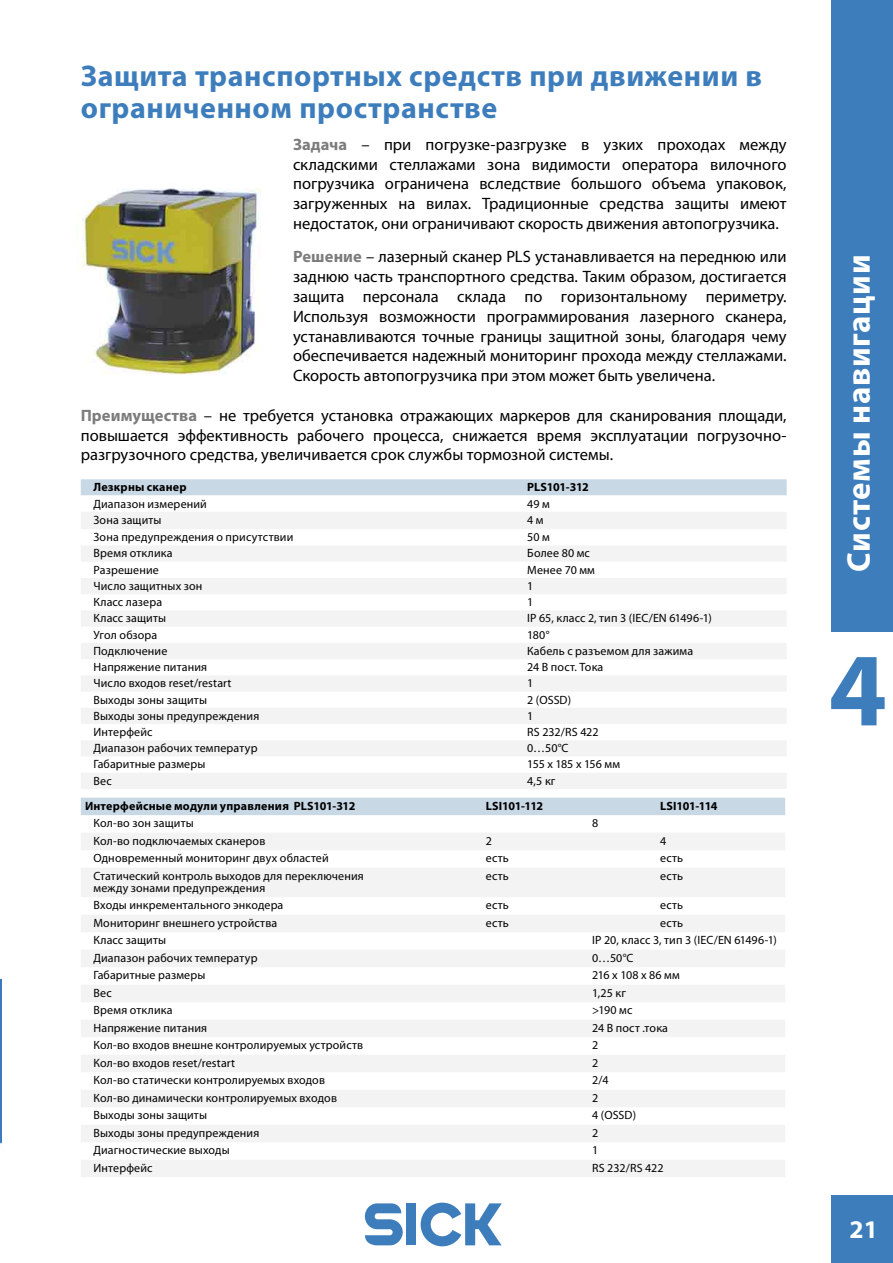
<style>
.page{position:relative;width:893px;height:1263px;background:#fff}
.page>*{position:absolute;margin:0;border:0;box-sizing:border-box;transform-origin:0 0}
.t1{font:700 105px "Myriad Pro";color:#3d7dbc}
.t2{font:700 33px "Myriad Pro";letter-spacing:.02em;color:#fff}
.t3{font:700 30px/31.5px "Myriad Pro";letter-spacing:.02em;color:#3d7dbc}
.t4{font:700 25.5px "Myriad Pro";color:#fff}
.t5{font:16.5px/19.8px "Myriad Pro";color:#000;text-align:justify}
.t6{font:12px/12px "Myriad Pro";letter-spacing:.01em;color:#000}
.t7{font:700 12px "Myriad Pro";letter-spacing:.015em;color:#000}
.t8{font:700 12px "Myriad Pro";letter-spacing:-.025em;color:#000}
.t9{font:12px "Myriad Pro";letter-spacing:-.02em;color:#000}
.t10{font:12px "Myriad Pro";letter-spacing:-.01em;color:#000}
.s1{font-weight:700;color:#7b7c7c}
</style>
<div class="page">
<svg style="left:365px;top:1203px;width:38px;height:42px"></svg>
<div style="left:406px;top:1203px;width:10px;height:42px;background:#3d7dbc"></div>
<svg style="left:421px;top:1202px;width:81px;height:44px"></svg>
<div style="left:831px;top:1195px;width:62px;height:68px;background:#3d7dbc"></div>
<div style="left:832px;top:0;width:61px;height:631px;background:#3d7dbc"></div>
<img style="left:0;top:979px;width:2px;height:165px">
<svg style="left:81px;top:479px;width:706px;height:50px"></svg>
<div style="left:81px;top:546px;width:705px;height:15px;background:#f4f3f3"></div>
<div style="left:81px;top:578px;width:705px;height:16px;background:#f4f3f3"></div>
<div style="left:81px;top:611px;width:705px;height:15px;background:#f4f3f3"></div>
<div style="left:81px;top:643px;width:705px;height:16px;background:#f4f3f3"></div>
<div style="left:81px;top:676px;width:705px;height:15px;background:#f4f3f3"></div>
<div style="left:81px;top:708px;width:705px;height:16px;background:#f4f3f3"></div>
<div style="left:81px;top:741px;width:705px;height:15px;background:#f4f3f3"></div>
<div style="left:81px;top:773px;width:705px;height:16px;background:#f4f3f3"></div>
<div style="left:81px;top:798px;width:704px;height:17px;background:#c9d8e5"></div>
<div style="left:81px;top:833px;width:704px;height:17px;background:#f4f3f3"></div>
<div style="left:81px;top:868px;width:704px;height:29px;background:#f4f3f3"></div>
<div style="left:81px;top:915px;width:704px;height:17px;background:#f4f3f3"></div>
<div style="left:81px;top:950px;width:704px;height:17px;background:#f4f3f3"></div>
<div style="left:81px;top:985px;width:704px;height:17px;background:#f4f3f3"></div>
<div style="left:81px;top:1020px;width:704px;height:17px;background:#f4f3f3"></div>
<div style="left:81px;top:1055px;width:704px;height:17px;background:#f4f3f3"></div>
<div style="left:81px;top:1090px;width:704px;height:17px;background:#f4f3f3"></div>
<div style="left:81px;top:1125px;width:704px;height:17px;background:#f4f3f3"></div>
<div style="left:81px;top:1160px;width:704px;height:17px;background:#f4f3f3"></div>
<img style="left:77px;top:188px;width:184px;height:187px">
<h3 class="t3" style="left:81px;top:61px;width:683px">Защита транспортных средств при движении в ограниченном пространстве</h3>
<p class="t5" style="left:293px;top:135px;width:495px"><span class="s1">Задача</span> – при погрузке-разгрузке в узких проходах между складскими стеллажами зона видимости оператора вилочного погрузчика ограничена вследствие большого объема упаковок, загруженных на вилах. Традиционные средства защиты имеют недостаток, они ограничивают скорость движения автопогрузчика.</p>
<p class="t5" style="left:293px;top:247px;width:495px"><span class="s1">Решение</span> – лазерный сканер PLS устанавливается на переднюю или заднюю часть транспортного средства. Таким образом, достигается защита персонала склада по горизонтальному периметру.<br>Используя возможности программирования лазерного сканера, устанавливаются точные границы защитной зоны, благодаря чему обеспечивается надежный мониторинг прохода между стеллажами.<br>Скорость автопогрузчика при этом может быть увеличена.</p>
<p class="t5" style="left:81px;top:406px;width:707px"><span class="s1">Преимущества</span> – не требуется установка отражающих маркеров для сканирования площади, повышается эффективность рабочего процесса, снижается время эксплуатации погрузочно&shy;разгрузочного средства, увеличивается срок службы тормозной системы.</p>
<p class="t7" style="left:94px;top:480px;width:95px">Лезкрны сканер</p>
<p class="t8" style="left:527px;top:480px;width:63px">PLS101-312</p>
<p class="t6" style="left:94px;top:498px;width:115px">Диапазон измерений</p>
<p class="t6" style="left:527px;top:498px;width:24px">49 м</p>
<p class="t6" style="left:94px;top:514px;width:70px">Зона защиты</p>
<p class="t6" style="left:527px;top:514px;width:18px">4 м</p>
<p class="t6" style="left:94px;top:531px;width:201px">Зона предупреждения о присутствии</p>
<p class="t6" style="left:527px;top:531px;width:24px">50 м</p>
<p class="t6" style="left:94px;top:548px;width:80px">Время отклика</p>
<p class="t6" style="left:527px;top:548px;width:64px">Более 80 мс</p>
<p class="t6" style="left:94px;top:564px;width:67px">Разрешение</p>
<p class="t6" style="left:527px;top:564px;width:69px">Менее 70 мм</p>
<p class="t6" style="left:94px;top:580px;width:110px">Число защитных зон</p>
<p class="t6" style="left:527px;top:580px;width:8px">1</p>
<p class="t6" style="left:94px;top:596px;width:70px">Класс лазера</p>
<p class="t6" style="left:527px;top:596px;width:8px">1</p>
<p class="t6" style="left:94px;top:613px;width:74px">Класс защиты</p>
<p class="t6" style="left:527px;top:613px;width:186px">IP 65, класс 2, тип 3 (IEC/EN 61496-1)</p>
<p class="t6" style="left:94px;top:629px;width:65px">Угол обзора</p>
<p class="t6" style="left:527px;top:629px;width:24px">180°</p>
<p class="t6" style="left:94px;top:645px;width:75px">Подключение</p>
<p class="t6" style="left:527px;top:645px;width:167px">Кабель с разъемом для зажима</p>
<p class="t6" style="left:94px;top:661px;width:115px">Напряжение питания</p>
<p class="t6" style="left:527px;top:661px;width:78px">24 В пост. Тока</p>
<p class="t6" style="left:94px;top:677px;width:140px">Число входов reset/restart</p>
<p class="t6" style="left:527px;top:677px;width:8px">1</p>
<p class="t6" style="left:94px;top:694px;width:115px">Выходы зоны защиты</p>
<p class="t6" style="left:527px;top:694px;width:45px">2 (OSSD)</p>
<p class="t6" style="left:94px;top:710px;width:167px">Выходы зоны предупреждения</p>
<p class="t6" style="left:527px;top:710px;width:8px">1</p>
<p class="t6" style="left:94px;top:726px;width:61px">Интерфейс</p>
<p class="t6" style="left:527px;top:726px;width:73px">RS 232/RS 422</p>
<p class="t6" style="left:94px;top:742px;width:165px">Диапазон рабочих температур</p>
<p class="t6" style="left:527px;top:742px;width:43px">0…50°С</p>
<p class="t6" style="left:94px;top:759px;width:113px">Габаритные размеры</p>
<p class="t9" style="left:527px;top:758px;width:94px">155 х 185 х 156 мм</p>
<p class="t6" style="left:94px;top:775px;width:20px">Вес</p>
<p class="t6" style="left:527px;top:775px;width:30px">4,5 кг</p>
<p class="t7" style="left:85px;top:799px;width:272px">Интерфейсные модули управления PLS101-312</p>
<p class="t8" style="left:486px;top:799px;width:59px">LSI101-112</p>
<p class="t8" style="left:660px;top:799px;width:59px">LSI101-114</p>
<p class="t6" style="left:94px;top:817px;width:102px">Кол-во зон защиты</p>
<p class="t6" style="left:592px;top:817px;width:8px">8</p>
<p class="t6" style="left:94px;top:835px;width:173px">Кол-во подключаемых сканеров</p>
<p class="t6" style="left:486px;top:835px;width:8px">2</p>
<p class="t6" style="left:660px;top:835px;width:8px">4</p>
<p class="t6" style="left:94px;top:852px;width:237px">Одновременный мониторинг двух областей</p>
<p class="t6" style="left:486px;top:852px;width:25px">есть</p>
<p class="t6" style="left:660px;top:852px;width:25px">есть</p>
<p class="t6" style="left:94px;top:870px;width:272px">Статический контроль выходов для переключения между зонами предупреждения</p>
<p class="t6" style="left:486px;top:870px;width:25px">есть</p>
<p class="t6" style="left:660px;top:870px;width:25px">есть</p>
<p class="t6" style="left:94px;top:899px;width:191px">Входы инкрементального энкодера</p>
<p class="t6" style="left:486px;top:899px;width:25px">есть</p>
<p class="t6" style="left:660px;top:899px;width:25px">есть</p>
<p class="t6" style="left:94px;top:917px;width:185px">Мониторинг внешнего устройства</p>
<p class="t6" style="left:486px;top:917px;width:25px">есть</p>
<p class="t6" style="left:660px;top:917px;width:25px">есть</p>
<p class="t6" style="left:94px;top:934px;width:74px">Класс защиты</p>
<p class="t6" style="left:592px;top:934px;width:186px">IP 20, класс 3, тип 3 (IEC/EN 61496-1)</p>
<p class="t6" style="left:94px;top:952px;width:165px">Диапазон рабочих температур</p>
<p class="t6" style="left:592px;top:952px;width:43px">0…50°С</p>
<p class="t6" style="left:94px;top:969px;width:113px">Габаритные размеры</p>
<p class="t10" style="left:592px;top:968px;width:89px">216 х 108 х 86 мм</p>
<p class="t6" style="left:94px;top:987px;width:20px">Вес</p>
<p class="t6" style="left:592px;top:987px;width:35px">1,25 кг</p>
<p class="t6" style="left:94px;top:1004px;width:80px">Время отклика</p>
<p class="t6" style="left:592px;top:1004px;width:42px">&gt;190 мс</p>
<p class="t6" style="left:94px;top:1022px;width:115px">Напряжение питания</p>
<p class="t6" style="left:592px;top:1022px;width:77px">24 В пост .тока</p>
<p class="t6" style="left:94px;top:1039px;width:271px">Кол-во входов внешне контролируемых устройств</p>
<p class="t6" style="left:592px;top:1039px;width:8px">2</p>
<p class="t6" style="left:94px;top:1057px;width:143px">Кол-во входов reset/restart</p>
<p class="t6" style="left:592px;top:1057px;width:8px">2</p>
<p class="t6" style="left:94px;top:1074px;width:233px">Кол-во статически контролируемых входов</p>
<p class="t6" style="left:592px;top:1074px;width:18px">2/4</p>
<p class="t6" style="left:94px;top:1092px;width:245px">Кол-во динамически контролируемых входов</p>
<p class="t6" style="left:592px;top:1092px;width:8px">2</p>
<p class="t6" style="left:94px;top:1109px;width:115px">Выходы зоны защиты</p>
<p class="t6" style="left:592px;top:1109px;width:45px">4 (OSSD)</p>
<p class="t6" style="left:94px;top:1127px;width:167px">Выходы зоны предупреждения</p>
<p class="t6" style="left:592px;top:1127px;width:8px">2</p>
<p class="t6" style="left:94px;top:1144px;width:138px">Диагностические выходы</p>
<p class="t6" style="left:592px;top:1144px;width:8px">1</p>
<p class="t6" style="left:94px;top:1162px;width:61px">Интерфейс</p>
<p class="t6" style="left:592px;top:1162px;width:73px">RS 232/RS 422</p>
<h2 class="t2" style="left:840px;top:572px;width:319px;rotate:-90deg">Системы навигации</h2>
<h1 class="t1" style="left:829px;top:631px;width:60px">4</h1>
<h3 class="t4" style="left:850px;top:1215px;width:30px">21</h3>
</div>
